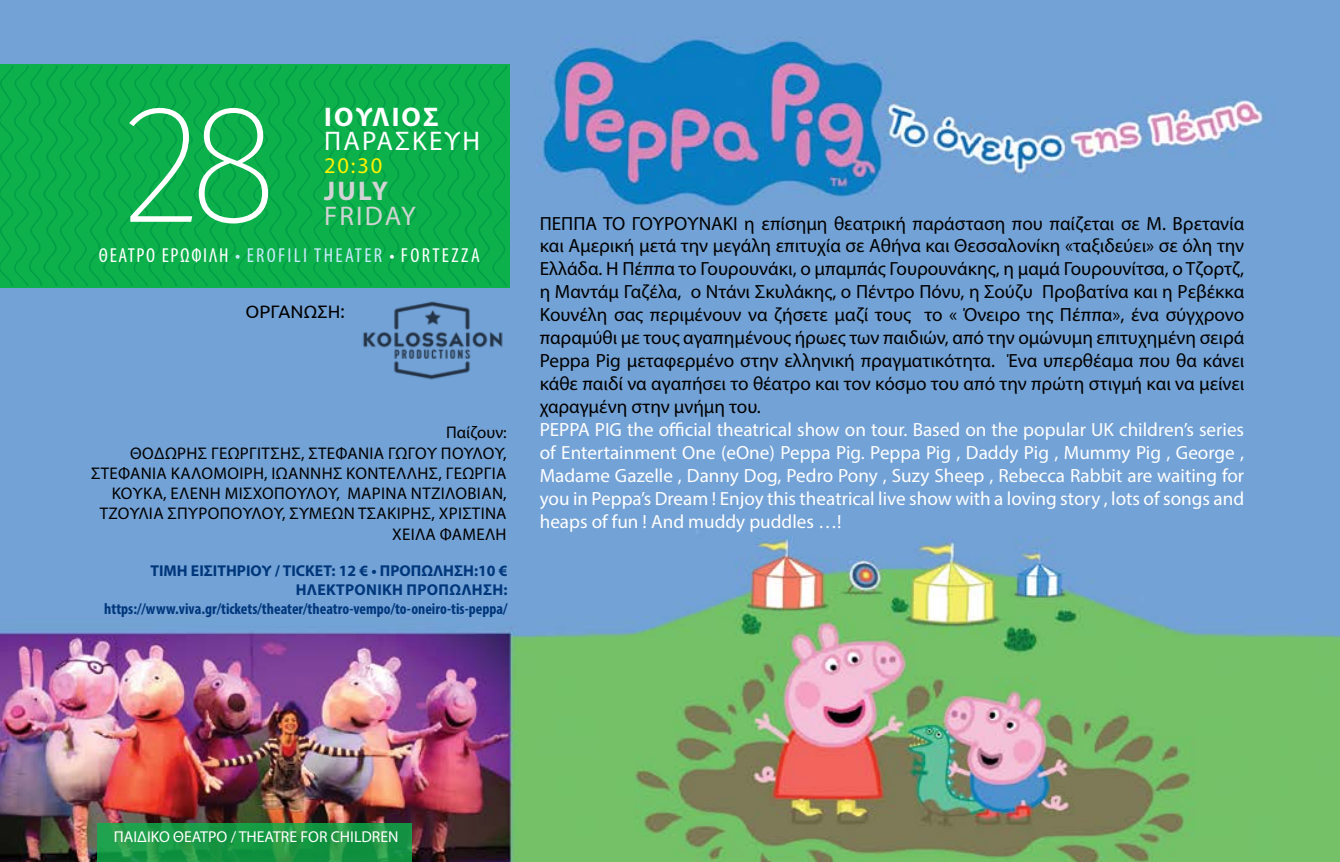
<style>
.page{position:relative;width:1340px;height:862px;background:#fff}
.page>*{position:absolute;margin:0;border:0;box-sizing:border-box;transform-origin:0 0}
.t1{font:200 168.75px "Fira Sans";color:#fff}
.t2{font:27px "Myriad Pro";letter-spacing:.08em;color:#fff}
.t3{font:700 27px "Myriad Pro";letter-spacing:.08em;color:#fff}
.t4{font:27px "Myriad Pro";letter-spacing:.08em;color:#d1d3d4}
.t5{font:700 27px "Myriad Pro";color:#d1d3d4}
.t6{font:22.5px "Myriad Pro";color:#fff200}
.t7{font:condensed 20.25px "Myriad Pro";letter-spacing:.115em;color:#fff}
.t8{font:19.12px/22.9px "Myriad Pro";color:#000;text-align:justify}
.t9{font:19.12px/22.9px "Myriad Pro";color:#fff;text-align:justify}
.t10{font:18px "Ubuntu";color:#000}
.t11{font:16.88px "Myriad Pro";letter-spacing:.02em;color:#000}
.t12{font:16.88px "Myriad Pro";color:#000}
.t13{font:700 condensed 15.75px "Myriad Pro";color:#00377b}
.t14{font:700 15.75px/18.9px "Myriad Pro";color:#00377b}
.t15{font:15.75px "Myriad Pro";color:#fff}
.s1{color:#c7eafb}
</style>
<div class="page">
<img style="left:0;top:0;width:1339px;height:861px">
<svg style="left:97px;top:823px;width:314px;height:38px;background:#1b9744"></svg>
<svg style="left:0;top:66px;width:507px;height:220px;background:#0bae4a"></svg>
<img style="left:359px;top:295px;width:148px;height:88px">
<h1 class="t1" style="left:123px;top:44px;width:157px">28</h1>
<h2 class="t3" style="left:324px;top:99px;width:116px">ΙΟΥΛΙΟΣ</h2>
<h2 class="t2" style="left:324px;top:125px;width:157px">ΠΑΡΑΣΚΕΥΗ</h2>
<p class="t6" style="left:324px;top:151px;width:60px">20:30</p>
<h2 class="t5" style="left:324px;top:173px;width:65px">JULY</h2>
<h2 class="t4" style="left:324px;top:199px;width:93px">FRIDAY</h2>
<p class="t7" style="left:99px;top:243px;width:382px">ΘΕΑΤΡΟ ΕΡΩΦΙΛΗ <span class="s1">• EROFILI THEATER</span> • FORTEZZA</p>
<p class="t10" style="left:245px;top:300px;width:101px">ΟΡΓΑΝΩΣΗ:</p>
<p class="t12" style="left:446px;top:422px;width:62px">Παίζουν:</p>
<p class="t11" style="left:130px;top:442px;width:24px">Θοδωρής</p>
<p class="t11" style="left:211px;top:442px;width:18px">Γεωργίτσης</p>
<p class="t11" style="left:301px;top:442px;width:28px">, Στεφανία</p>
<p class="t11" style="left:388px;top:442px;width:19px">Γώγου</p>
<p class="t11" style="left:441px;top:442px;width:23px">Πούλου</p>
<p class="t11" style="left:503px;top:442px;width:5px">,</p>
<p class="t11" style="left:91px;top:462px;width:20px">Στεφανία</p>
<p class="t11" style="left:171px;top:462px;width:21px">Καλομοίρη</p>
<p class="t11" style="left:264px;top:462px;width:24px">, Ιωάννης</p>
<p class="t11" style="left:346px;top:462px;width:21px">Κοντέλλης</p>
<p class="t11" style="left:438px;top:462px;width:25px">, Γεωργία</p>
<p class="t11" style="left:112px;top:483px;width:21px">Κούκα</p>
<p class="t11" style="left:163px;top:483px;width:27px">, Ελένη</p>
<p class="t11" style="left:225px;top:483px;width:25px">Μισχοπούλου</p>
<p class="t11" style="left:336px;top:483px;width:35px">, Μαρίνα</p>
<p class="t11" style="left:411px;top:483px;width:22px">Ντζιλοβιάν</p>
<p class="t11" style="left:503px;top:483px;width:5px">,</p>
<p class="t11" style="left:100px;top:503px;width:19px">Τζούλια</p>
<p class="t11" style="left:168px;top:503px;width:22px">Σπυροπούλου</p>
<p class="t11" style="left:282px;top:503px;width:29px">, Συμεών</p>
<p class="t11" style="left:358px;top:503px;width:19px">Τσακίρης</p>
<p class="t11" style="left:431px;top:503px;width:27px">, Χριστίνα</p>
<p class="t11" style="left:392px;top:523px;width:20px">Χειλά</p>
<p class="t11" style="left:440px;top:523px;width:24px">Φαμέλη</p>
<p class="t14" style="left:296px;top:561px;width:213px;text-indent:-145px">TIMH EIΣΙΤΗΡΙΟΥ / TICKET: 12 € • ΠΡΟΠΩΛΗΣΗ:10 €<br>Ηλεκτρονι</p>
<p class="t14" style="left:382px;top:579px;width:36px">κή προπώληση</p>
<p class="t14" style="left:503px;top:579px;width:6px">:</p>
<p class="t13" style="left:104px;top:598px;width:405px">https://www.viva.gr/tickets/theater/theatro-vempo/to-oneiro-tis-peppa/</p>
<p class="t8" style="left:539px;top:211px;width:706px">ΠΕΠΠΑ ΤΟ ΓΟΥΡΟΥΝΑΚΙ η επίσημη θεατρική παράσταση που παίζεται σε Μ. Βρετανία και Αμερική μετά την μεγάλη επιτυχία σε Αθήνα και Θεσσαλονίκη «ταξιδεύει» σε όλη την Ελλάδα. Η Πέππα το Γουρουνάκι, ο μπαμπάς Γουρουνάκης, η μαμά Γουρουνίτσα, ο Τζορτζ, η Μαντάμ Γαζέλα, ο Ντάνι Σκυλάκης, ο Πέντρο Πόνυ, η Σούζυ Προβατίνα και η Ρεβέκκα Κουνέλη σας περιμένουν να ζήσετε μαζί τους το « Όνειρο της Πέππα», ένα σύγχρονο παραμύθι με τους αγαπημένους ήρωες των παιδιών, από την ομώνυμη επιτυχημένη σειρά Peppa Pig μεταφερμένο στην ελληνική πραγματικότητα. Ένα υπερθέαμα που θα κάνει κάθε παιδί να αγαπήσει το θέατρο και τον κόσμο του από την πρώτη στιγμή και να μείνει χαραγμένη στην μνήμη του.</p>
<p class="t9" style="left:539px;top:418px;width:706px">PEPPA PIG the official theatrical show on tour. Based on the popular UK children’s series of Entertainment One (eOne) Peppa Pig. Peppa Pig , Daddy Pig , Mummy Pig , George , Madame Gazelle , Danny Dog, Pedro Pony , Suzy Sheep , Rebecca Rabbit are waiting for you in Peppa’s Dream ! Enjoy this theatrical live show with a loving story , lots of songs and heaps of fun ! And muddy puddles …!</p>
<p class="t15" style="left:114px;top:826px;width:286px">ΠΑΙΔΙΚΟ ΘΕΑΤΡΟ / THEATRE FOR CHILDREN</p>
</div>
